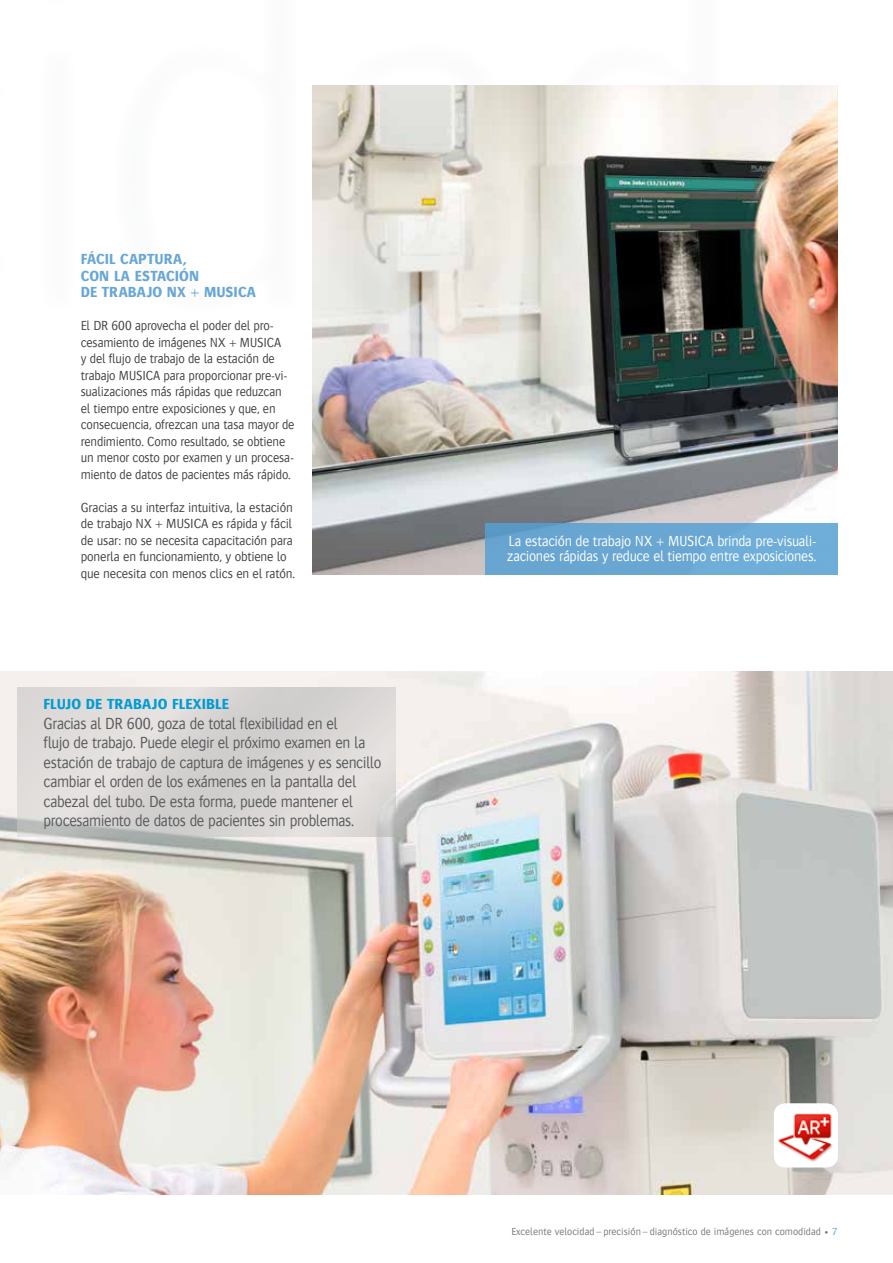
<style>
.page{position:relative;width:893px;height:1263px;background:#fff}
.page>*{position:absolute;margin:0;border:0;box-sizing:border-box;transform-origin:0 0}
.t1{font:300 16.5px/19.5px "Bosis For Agfa";letter-spacing:-.025em;color:#58595b;scale:.95 1}
.t2{font:300 15px/15px "Bosis For Agfa";letter-spacing:-.02em;color:#fff}
.t3{font:700 15px/16.5px "Bosis For Agfa";letter-spacing:.005em;color:#67a7d7}
.t4{font:700 15px "Bosis For Agfa";letter-spacing:.005em;color:#009bd5}
.t5{font:300 13.5px/16.5px "Bosis For Agfa";letter-spacing:-.015em;color:#414042}
.t6{font:300 10.5px "Bosis For Agfa";color:#77787b}
.s1{color:#56a0d3}
</style>
<div class="page">
<img style="left:0;top:672px;width:893px;height:523px">
<img style="left:313px;top:85px;width:525px;height:489px">
<div style="left:17px;top:688px;width:378px;height:149px;background:#dbd8d7"></div>
<div style="left:485px;top:523px;width:353px;height:51px;background:#69a6d1"></div>
<img style="left:774px;top:1103px;width:64px;height:64px">
<p class="t3" style="left:81px;top:250px;width:177px">FÁCIL CAPTURA,<br>CON LA ESTACIÓN<br>DE TRABAJO NX + MUSICA</p>
<p class="t5" style="left:81px;top:317px;width:215px">El DR 600 aprovecha el poder del pro&shy;cesamiento de imágenes NX + MUSICA<br>y del flujo de trabajo de la estación de trabajo MUSICA para proporcionar pre-vi&shy;sualizaciones más rápidas que reduzcan el tiempo entre exposiciones y que, en consecuencia, ofrezcan una tasa mayor de rendimiento. Como resultado, se obtiene un menor costo por examen y un procesa&shy;miento de datos de pacientes más rápido.</p>
<p class="t5" style="left:81px;top:499px;width:216px">Gracias a su interfaz intuitiva, la estación de trabajo NX + MUSICA es rápida y fácil de usar: no se necesita capacitación para ponerla en funcionamiento, y obtiene lo que necesita con menos clics en el ratón.</p>
<p class="t4" style="left:44px;top:696px;width:187px">FLUJO DE TRABAJO FLEXIBLE</p>
<p class="t1" style="left:44px;top:713px;width:357px">Gracias al DR 600, goza de total flexibilidad en el<br>flujo de trabajo. Puede elegir el próximo examen en la estación de trabajo de captura de imágenes y es sencillo cambiar el orden de los exámenes en la pantalla del cabezal del tubo. De esta forma, puede mantener el procesamiento de datos de pacientes sin problemas.</p>
<p class="t2" style="left:507px;top:534px;width:311px">La estación de trabajo NX + MUSICA brinda pre-visuali&shy;zaciones rápidas y reduce el tiempo entre exposiciones.</p>
<p class="t6" style="left:511px;top:1226px;width:328px">Excelente velocidad–precisión–diagnóstico de imágenes con comodidad • <span class="s1">7</span></p>
</div>
